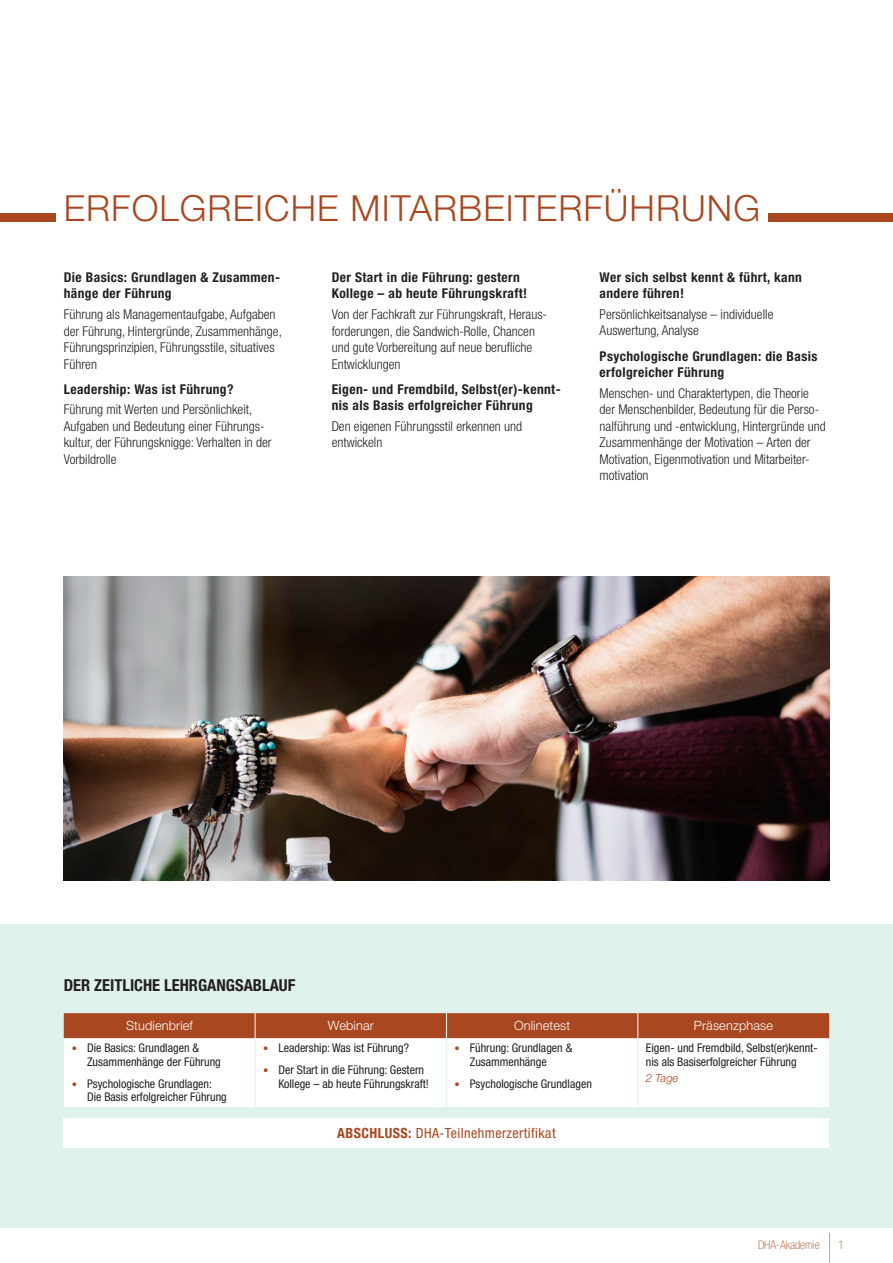
<style>
.page{position:relative;width:893px;height:1263px;background:#fff}
.page>*{position:absolute;margin:0;border:0;box-sizing:border-box;transform-origin:0 0}
.t1{font:300 36px "Helvetica Neue LT Std";letter-spacing:.03em;color:#a84720}
.t2{font:700 condensed 16.5px "Helvetica Neue LT Pro";color:#231f20}
.t3{font:condensed 14.1px "Helvetica Neue LT Pro";letter-spacing:.03em;color:#a84720}
.t4{font:300 condensed 13.5px/16.5px "Helvetica Neue LT Pro";color:#231f20}
.t5{font:700 condensed 13.5px/16.5px "Helvetica Neue LT Pro";letter-spacing:.03em;color:#231f20}
.t6{font:300 12.75px "Helvetica Neue LT Std";letter-spacing:.01em;color:#fff}
.t7{font:condensed 12px/13.5px "Helvetica Neue LT Std";color:#231f20}
.t8{font:100 condensed 12px "Helvetica Neue LT Std";color:#a84720}
.t9{font:italic 300 11.25px "Helvetica Neue LT Std";color:#a84720}
.s1{font-family:"Helvetica Neue LT Pro";font-weight:700;font-size:10.5px;color:#a84720}
.s2{font-weight:700}
</style>
<div class="page">
<hr style="left:829px;top:1233px;width:1px;height:30px;background:#6cc7b6">
<div style="left:0;top:924px;width:893px;height:304px;background:#e0f2ed"></div>
<div style="left:64px;top:1038px;width:765px;height:69px;background:#fff"></div>
<div style="left:64px;top:1013px;width:765px;height:25px;background:#a84720"></div>
<hr style="left:255px;top:1038px;width:1px;height:69px;background:#e0f2ed">
<hr style="left:446px;top:1038px;width:1px;height:69px;background:#e0f2ed">
<hr style="left:637px;top:1038px;width:1px;height:69px;background:#e0f2ed">
<img style="left:64px;top:576px;width:765px;height:305px">
<div style="left:0;top:213px;width:55px;height:8px;background:#a84720"></div>
<div style="left:769px;top:213px;width:124px;height:8px;background:#a84720"></div>
<div style="left:64px;top:1118px;width:765px;height:30px;background:#fff"></div>
<h1 class="t1" style="left:64px;top:186px;width:698px">ERFOLGREICHE MITARBEITERFÜHRUNG</h1>
<p class="t5" style="left:64px;top:269px;width:218px">Die Basics: Grundlagen &amp; Zusammen&shy;hänge der Führung</p>
<p class="t4" style="left:64px;top:306px;width:220px">Führung als Managementaufgabe, Aufgaben der Führung, Hintergründe, Zusammenhänge, Führungsprinzipien, Führungsstile, situatives Führen</p>
<p class="t5" style="left:64px;top:380px;width:171px">Leadership: Was ist Führung?</p>
<p class="t4" style="left:64px;top:401px;width:209px">Führung mit Werten und Persönlichkeit, Aufgaben und Bedeutung einer Führungs&shy;kultur, der Führungsknigge: Verhalten in der Vorbildrolle</p>
<p class="t5" style="left:332px;top:269px;width:197px">Der Start in die Führung: gestern<br>Kollege – ab heute Führungskraft!</p>
<p class="t4" style="left:332px;top:306px;width:217px">Von der Fachkraft zur Führungskraft, Heraus&shy;forderungen, die Sandwich-Rolle, Chancen und gute Vorbereitung auf neue berufliche Entwicklungen</p>
<p class="t5" style="left:332px;top:380px;width:231px">Eigen- und Fremdbild, Selbst(er)-kennt&shy;nis als Basis erfolgreicher Führung</p>
<p class="t4" style="left:332px;top:418px;width:192px">Den eigenen Führungsstil erkennen und entwickeln</p>
<p class="t5" style="left:600px;top:268px;width:204px">Wer sich selbst kennt &amp; führt, kann andere führen!</p>
<p class="t4" style="left:600px;top:306px;width:175px">Persönlichkeitsanalyse – individuelle<br>Auswertung, Analyse</p>
<p class="t5" style="left:600px;top:347px;width:219px">Psychologische Grundlagen: die Basis erfolgreicher Führung</p>
<p class="t4" style="left:600px;top:385px;width:228px">Menschen- und Charaktertypen, die Theorie der Menschenbilder, Bedeutung für die Perso&shy;nalführung und -entwicklung, Hintergründe und Zusammenhänge der Motivation – Arten der Motivation, Eigenmotivation und Mitarbeiter&shy;motivation</p>
<p class="t2" style="left:64px;top:975px;width:233px">DER ZEITLICHE LEHRGANGSABLAUF</p>
<p class="t6" style="left:126px;top:1018px;width:68px">Studienbrief</p>
<p class="t6" style="left:328px;top:1018px;width:47px">Webinar</p>
<p class="t6" style="left:514px;top:1018px;width:57px">Onlinetest</p>
<p class="t6" style="left:694px;top:1018px;width:81px">Präsenzphase</p>
<p class="t7" style="left:87px;top:1041px;width:135px;text-indent:-15px"><span class="s1">•</span> Die Basics: Grundlagen &amp;<br>Zusammenhänge der Führung</p>
<p class="t7" style="left:87px;top:1077px;width:141px;text-indent:-15px"><span class="s1">•</span> Psychologische Grundlagen:<br>Die Basis erfolgreicher Führung</p>
<p class="t7" style="left:263px;top:1041px;width:147px"><span class="s1">•</span> Leadership: Was ist Führung?</p>
<p class="t7" style="left:278px;top:1063px;width:152px;text-indent:-15px"><span class="s1">•</span> Der Start in die Führung: Gestern<br>Kollege – ab heute Führungskraft!</p>
<p class="t7" style="left:470px;top:1041px;width:104px;text-indent:-15px"><span class="s1">•</span> Führung: Grundlagen &amp;<br>Zusammenhänge</p>
<p class="t7" style="left:455px;top:1077px;width:139px"><span class="s1">•</span> Psychologische Grundlagen</p>
<p class="t7" style="left:646px;top:1041px;width:173px">Eigen- und Fremdbild, Selbst(er)kennt&shy;nis als Basiserfolgreicher Führung</p>
<p class="t9" style="left:646px;top:1072px;width:34px">2 Tage</p>
<p class="t3" style="left:337px;top:1125px;width:220px"><span class="s2">ABSCHLUSS:</span> DHA-Teilnehmerzertifikat</p>
<p class="t8" style="left:758px;top:1238px;width:63px">DHA-Akademie</p>
<p class="t8" style="left:838px;top:1238px;width:7px">1</p>
</div>
